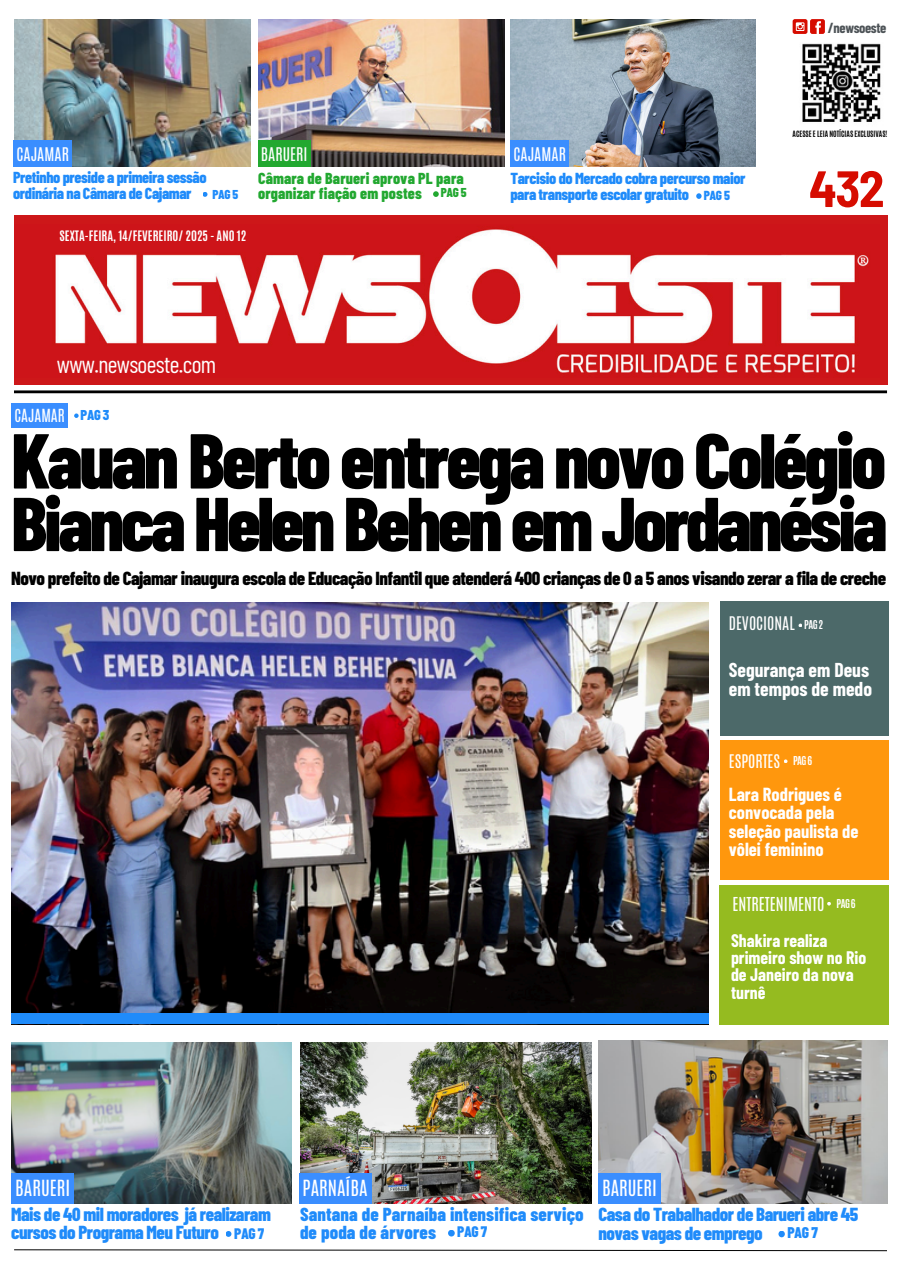
<style>
.page{position:relative;width:904px;height:1276px;background:#fff}
.page>*{position:absolute;margin:0;border:0;box-sizing:border-box;transform-origin:0 0}
.t1{font:800 77.62px "Barlow Condensed";letter-spacing:-.04em;color:#000}
.t2{font:800 76.12px "Barlow Condensed";letter-spacing:-.045em;color:#000}
.t3{font:700 semi-condensed 51px "Barlow";color:#d60c00}
.t4{font:23.75px "Barlow Condensed";letter-spacing:-.025em;color:#fff}
.t5{font:700 19.62px/18.8px "Barlow Condensed";color:#fff}
.t6{font:800 18.88px "Barlow Condensed";letter-spacing:-.025em;color:#000}
.t7{font:800 18.88px/18.8px "Barlow Condensed";letter-spacing:-.025em;color:#1f8bfa}
.t8{font:800 18.75px/18.5px "Barlow Condensed";letter-spacing:-.025em;color:#1f8bfa}
.t9{font:800 18.75px/17.8px "Barlow Condensed";letter-spacing:.005em;color:#1f8bfa}
.t10{font:18.62px "Antonio";color:#fff}
.t11{font:700 18.5px/18.1px "Barlow Condensed";color:#fff}
.t12{font:700 17.75px/17.5px "Barlow Condensed";color:#fff}
.t13{font:16px "Antonio";color:#fff}
.t14{font:800 15.88px "Barlow Condensed";letter-spacing:-.025em;color:#1f8bfa}
.t15{font:800 15.88px "Barlow Condensed";letter-spacing:.005em;color:#22a830}
.t16{font:15.75px "Antonio";color:#fff}
.t17{font:15.62px "Antonio";color:#fff}
.t18{font:800 15.5px "Barlow Condensed";color:#1f8bfa}
.t19{font:800 15.25px "Barlow Condensed";letter-spacing:-.025em;color:#1f8bfa}
.t20{font:15.12px "Antonio";color:#fff}
.t21{font:700 14.25px "Barlow Condensed";letter-spacing:-.025em;color:#4d5357}
.t22{font:800 14.25px "Barlow Condensed";color:#1f8bfa}
.t23{font:800 13px "Barlow Condensed";color:#1f8bfa}
.t24{font:800 12.88px "Barlow Condensed";color:#1f8bfa}
.t25{font:800 12.88px "Barlow Condensed";color:#22a830}
.t26{font:700 12px "Antonio";color:#fff}
.t27{font:700 10.25px "Antonio";letter-spacing:-.05em;color:#fff}
.t28{font:700 7.25px "Antonio";color:#000}
</style>
<div class="page">
<div style="left:14px;top:215px;width:873px;height:170px;background:#cd1719"></div>
<img style="left:54px;top:229px;width:815px;height:144px">
<svg style="left:792px;top:19px;width:15px;height:15px"></svg>
<svg style="left:796px;top:22px;width:8px;height:9px"></svg>
<div style="left:810px;top:19px;width:15px;height:15px;background:#d60c00;border-radius:2px"></div>
<svg style="left:813px;top:21px;width:9px;height:13px"></svg>
<hr style="left:0;top:390px;width:887px;height:3px;background:#000">
<svg style="left:14px;top:1249px;width:873px;height:3px"></svg>
<div style="left:0;top:307px;width:13px;height:272px;background:#fff"></div>
<img style="left:14px;top:19px;width:237px;height:148px">
<img style="left:258px;top:19px;width:246px;height:148px">
<img style="left:510px;top:19px;width:245px;height:148px">
<svg style="left:203px;top:192px;width:4px;height:5px"></svg>
<svg style="left:433px;top:191px;width:6px;height:6px"></svg>
<svg style="left:696px;top:193px;width:5px;height:6px"></svg>
<svg style="left:74px;top:413px;width:5px;height:5px"></svg>
<img style="left:11px;top:602px;width:697px;height:411px">
<div style="left:11px;top:1013px;width:698px;height:11px;background:#1f8bfa"></div>
<div style="left:720px;top:601px;width:168px;height:134px;background:#4c6969"></div>
<div style="left:720px;top:740px;width:169px;height:140px;background:#ff970d"></div>
<div style="left:720px;top:885px;width:169px;height:139px;background:#95bb20"></div>
<svg style="left:798px;top:624px;width:4px;height:3px"></svg>
<svg style="left:784px;top:759px;width:3px;height:4px"></svg>
<svg style="left:827px;top:902px;width:4px;height:4px"></svg>
<img style="left:802px;top:43px;width:79px;height:79px">
<img style="left:11px;top:1042px;width:281px;height:161px">
<img style="left:300px;top:1042px;width:291px;height:161px">
<img style="left:598px;top:1040px;width:290px;height:163px">
<div style="left:510px;top:141px;width:59px;height:26px;background:#3a8eff"></div>
<div style="left:13px;top:141px;width:59px;height:26px;background:#3a8eff"></div>
<div style="left:258px;top:141px;width:52px;height:26px;background:#22a830"></div>
<div style="left:12px;top:403px;width:56px;height:25px;background:#3a8eff"></div>
<svg style="left:226px;top:1231px;width:5px;height:6px"></svg>
<div style="left:448px;top:1230px;width:7px;height:6px;background:#1f8bfa;border-radius:50%"></div>
<div style="left:778px;top:1231px;width:7px;height:6px;background:#1f8bfa;border-radius:50%"></div>
<div style="left:598px;top:1173px;width:62px;height:31px;background:#3a8eff"></div>
<div style="left:12px;top:1173px;width:62px;height:31px;background:#3a8eff"></div>
<div style="left:299px;top:1173px;width:72px;height:31px;background:#3a8eff"></div>
<p class="t16" style="left:16px;top:143px;width:54px">CAJAMAR</p>
<p class="t16" style="left:261px;top:143px;width:48px">BARUERI</p>
<p class="t16" style="left:513px;top:143px;width:54px">CAJAMAR</p>
<p class="t14" style="left:13px;top:167px;width:195px">Pretinho preside a primeira sessão</p>
<p class="t14" style="left:13px;top:183px;width:180px">ordinária na Câmara de Cajamar</p>
<p class="t15" style="left:258px;top:168px;width:207px">Câmara de Barueri aprova PL para</p>
<p class="t15" style="left:258px;top:183px;width:165px">organizar fiação em postes</p>
<p class="t14" style="left:510px;top:169px;width:237px">Tarcisio do Mercado cobra percurso maior</p>
<p class="t24" style="left:212px;top:186px;width:27px">PAG 5</p>
<p class="t25" style="left:441px;top:185px;width:27px">PAG 5</p>
<p class="t14" style="left:510px;top:184px;width:180px">para transporte escolar gratuito</p>
<p class="t23" style="left:704px;top:187px;width:28px">PAG 5</p>
<h5 class="t26" style="left:60px;top:227px;width:188px">SEXTA-FEIRA, 14/FEVEREIRO/ 2025 - ANO 12</h5>
<p class="t4" style="left:57px;top:349px;width:161px">www.newsoeste.com</p>
<h3 class="t20" style="left:14px;top:404px;width:52px">CAJAMAR</h3>
<p class="t22" style="left:81px;top:406px;width:30px">PAG 3</p>
<p class="t21" style="left:828px;top:19px;width:60px">/newsoeste</p>
<p class="t28" style="left:792px;top:129px;width:96px">ACESSE E LEIA NOTÍCIAS EXCLUSIVAS!</p>
<p class="t3" style="left:809px;top:156px;width:77px">432</p>
<h4 class="t1" style="left:11px;top:411px;width:876px">Kauan Berto entrega novo Colégio</h4>
<h4 class="t2" style="left:11px;top:475px;width:877px">BiancaHelenBehenemJordanésia</h4>
<p class="t6" style="left:11px;top:566px;width:876px">Novo prefeito de Cajamar inaugura escola de Educação Infantil que atenderá 400 crianças de 0 a 5 anos visando zerar a fila de creche</p>
<p class="t17" style="left:729px;top:612px;width:68px">DEVOCIONAL</p>
<h1 class="t27" style="left:804px;top:617px;width:20px">PAG2</h1>
<p class="t5" style="left:729px;top:660px;width:145px">Segurança em Deus em tempos de medo</p>
<p class="t17" style="left:729px;top:751px;width:53px">ESPORTES</p>
<h5 class="t11" style="left:729px;top:785px;width:131px">Lara Rodrigues é convocada pela seleção paulista de vôlei feminino</h5>
<h5 class="t27" style="left:793px;top:754px;width:20px">PAG6</h5>
<p class="t10" style="left:15px;top:1175px;width:57px">BARUERI</p>
<p class="t10" style="left:303px;top:1175px;width:66px">PARNAÍBA</p>
<p class="t10" style="left:602px;top:1175px;width:57px">BARUERI</p>
<p class="t13" style="left:732px;top:892px;width:94px">ENTRETENIMENTO</p>
<p class="t12" style="left:731px;top:931px;width:137px">Shakira realiza primeiro show no Rio de Janeiro da nova turnê</p>
<p class="t27" style="left:836px;top:896px;width:20px">PAG6</p>
<p class="t8" style="left:11px;top:1204px;width:261px">Mais de 40 mil moradores já realizaram cursos do Programa Meu Futuro</p>
<p class="t7" style="left:598px;top:1204px;width:261px">Casa do Trabalhador de Barueri abre 45 novas vagas de emprego</p>
<p class="t9" style="left:300px;top:1204px;width:285px">Santana de Parnaíba intensifica serviço de poda de árvores</p>
<p class="t19" style="left:234px;top:1223px;width:32px">PAG 7</p>
<p class="t19" style="left:457px;top:1222px;width:32px">PAG 7</p>
<h5 class="t18" style="left:787px;top:1223px;width:32px">PAG 7</h5>
</div>
